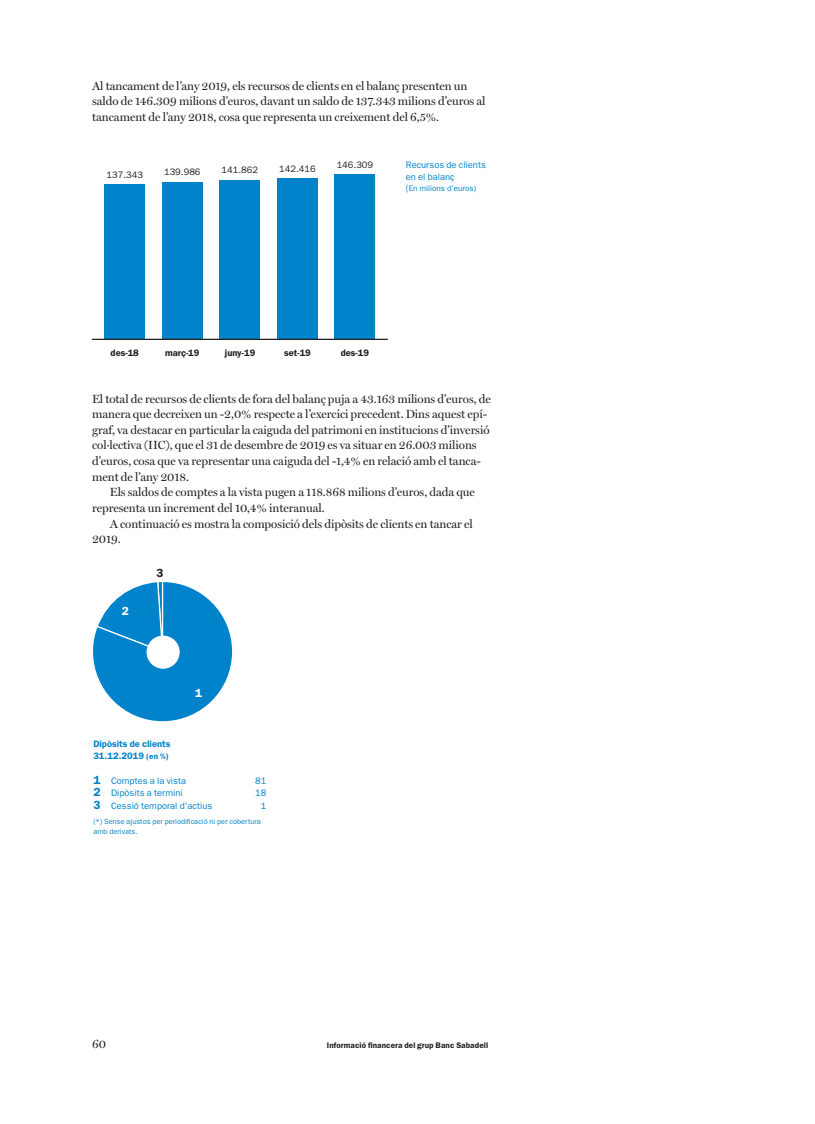
<style>
.page{position:relative;width:815px;height:1124px;background:#fff}
.page>*{position:absolute;margin:0;border:0;box-sizing:border-box;transform-origin:0 0}
.t1{font:11.88px/15.6px "Miller Display";letter-spacing:-.005em;color:#231f20}
.t2{font:600 11.88px "ITC Franklin Gothic Std";color:#fff}
.t3{font:600 11.88px "ITC Franklin Gothic Std";color:#231f20}
.t4{font:9.38px/11.9px "ITC Franklin Gothic Std";color:#0083ca}
.t5{font:9.38px "ITC Franklin Gothic Std";color:#231f20}
.t6{font:600 9.38px "ITC Franklin Gothic Std";color:#231f20}
.t7{font:600 9.38px/11.9px "ITC Franklin Gothic Std";color:#0083ca}
.t8{font:600 8.12px "ITC Franklin Gothic Std";letter-spacing:.015em;color:#231f20}
.t9{font:8.12px "ITC Franklin Gothic Std";color:#0083ca}
.t10{font:7.5px/10px "ITC Franklin Gothic Std";color:#0083ca}
.s1{font-size:9.38px}
.s2{font-size:8.12px}
.s3{font-weight:600;font-size:11.88px}
</style>
<div class="page">
<div style="left:104px;top:185px;width:41px;height:155px;background:#0083ca"></div>
<div style="left:162px;top:182px;width:41px;height:158px;background:#0083ca"></div>
<div style="left:334px;top:175px;width:41px;height:165px;background:#0083ca"></div>
<div style="left:219px;top:180px;width:41px;height:160px;background:#0083ca"></div>
<div style="left:277px;top:179px;width:41px;height:161px;background:#0083ca"></div>
<hr style="left:92px;top:339px;width:296px;height:1px;background:#231f20">
<svg style="left:93px;top:582px;width:140px;height:140px"></svg>
<div style="left:147px;top:635px;width:33px;height:33px;background:#fff;border-radius:50%"></div>
<p class="t1" style="left:92px;top:79px;width:395px">Al tancament de l’any 2019, els recursos de clients en el balanç presenten un saldo de 146.309 milions d’euros, davant un saldo de 137.343 milions d’euros al tancament de l’any 2018, cosa que representa un creixement del 6,5%.</p>
<p class="t5" style="left:107px;top:171px;width:38px">137.343</p>
<p class="t5" style="left:164px;top:169px;width:38px">139.986</p>
<p class="t5" style="left:222px;top:166px;width:38px">141.862</p>
<p class="t5" style="left:279px;top:165px;width:38px">142.416</p>
<p class="t5" style="left:337px;top:161px;width:38px">146.309</p>
<p class="t4" style="left:406px;top:159px;width:82px">Recursos de clients en el balanç</p>
<p class="t9" style="left:406px;top:185px;width:72px"><span class="s1">(</span>En milions d’euros)</p>
<p class="t6" style="left:111px;top:349px;width:30px">des-18</p>
<p class="t6" style="left:165px;top:349px;width:36px">març-19</p>
<p class="t6" style="left:225px;top:349px;width:32px">juny-19</p>
<p class="t6" style="left:284px;top:349px;width:28px">set-19</p>
<p class="t6" style="left:341px;top:349px;width:30px">des-19</p>
<p class="t1" style="left:92px;top:392px;width:400px">El total de recursos de clients de fora del balanç puja a 43.163 milions d’euros, de manera que decreixen un -2,0% respecte a l’exercici precedent. Dins aquest epí&shy;graf, va destacar en particular la caiguda del patrimoni en institucions d’inversió col·lectiva (IIC), que el 31 de desembre de 2019 es va situar en 26.003 milions d’euros, cosa que va representar una caiguda del -1,4% en relació amb el tanca&shy;ment de l’any 2018.</p>
<p class="t1" style="left:92px;top:485px;width:384px;text-indent:18px">Els saldos de comptes a la vista pugen a 118.868 milions d’euros, dada que representa un increment del 10,4% interanual.</p>
<p class="t1" style="left:92px;top:517px;width:382px;text-indent:18px">A continuació es mostra la composició dels dipòsits de clients en tancar el<br>2019.</p>
<p class="t2" style="left:122px;top:607px;width:8px">2</p>
<p class="t3" style="left:156px;top:568px;width:8px">3</p>
<p class="t2" style="left:195px;top:688px;width:8px">1</p>
<p class="t7" style="left:93px;top:738px;width:79px">Dipòsits de clients<br>31.12.2019 <span class="s2">(en %)</span></p>
<p class="t4" style="left:93px;top:775px;width:94px"><span class="s3">1</span> Comptes a la vista</p>
<p class="t4" style="left:255px;top:775px;width:13px">81</p>
<p class="t4" style="left:93px;top:787px;width:91px"><span class="s3">2</span> Dipòsits a termini</p>
<p class="t4" style="left:255px;top:787px;width:13px">18</p>
<p class="t4" style="left:93px;top:800px;width:120px"><span class="s3">3</span> Cessió temporal d'actius</p>
<p class="t4" style="left:261px;top:800px;width:7px">1</p>
<p class="t10" style="left:93px;top:816px;width:169px">(*) Sense ajustos per periodificació ni per cobertura amb derivats.</p>
<p class="t1" style="left:92px;top:1037px;width:15px">60</p>
<p class="t8" style="left:327px;top:1041px;width:163px">Informació financera del grup Banc Sabadell</p>
</div>
